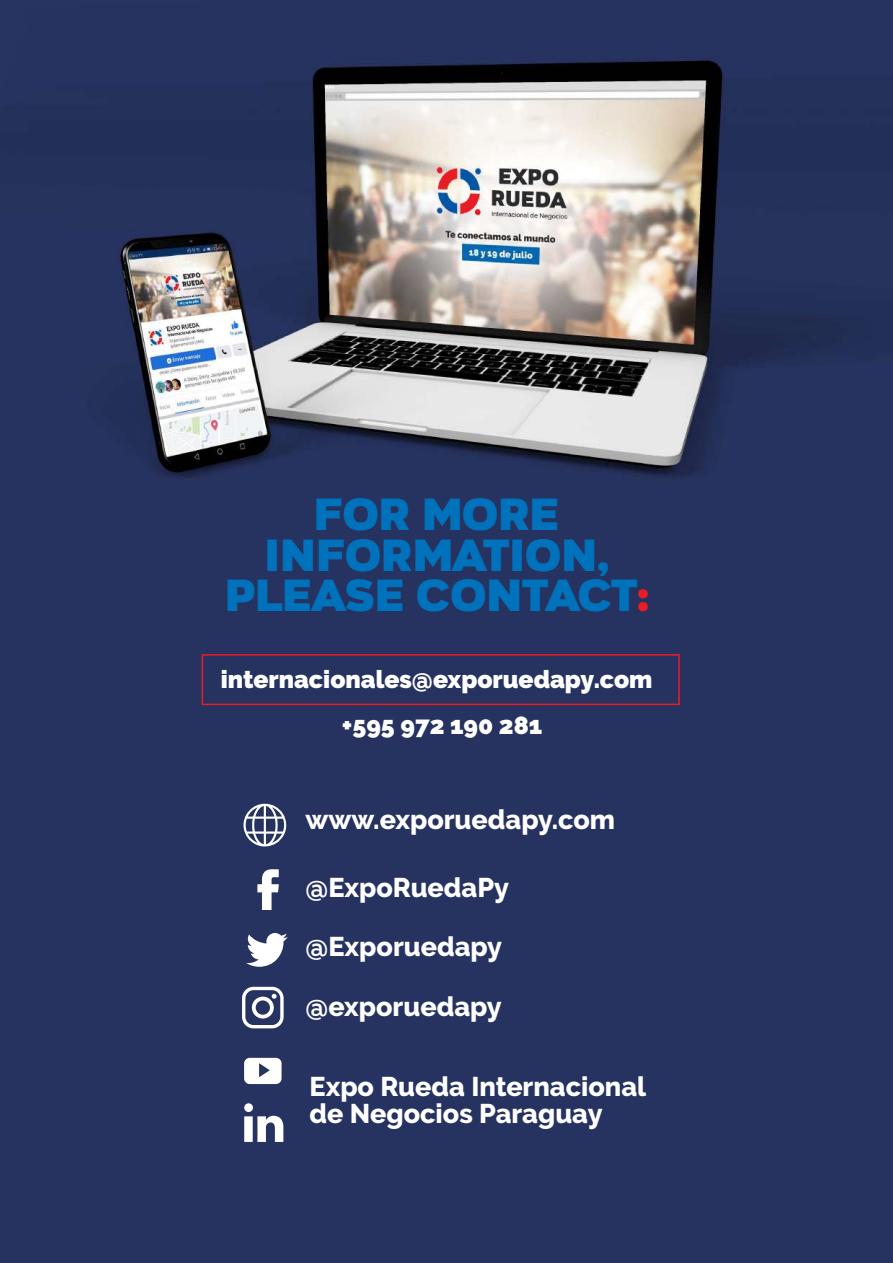
<style>
.page{position:relative;width:893px;height:1263px;background:#fff}
.page>*{position:absolute;margin:0;border:0;box-sizing:border-box;transform-origin:0 0}
.t1{font:43.05px/40px "Gretaros";color:#0071bb;text-align:center}
.t2{font:800 27px/27.9px "Raleway";color:#fff}
.t3{font:900 24.75px/45.8px "Raleway";color:#fff;text-align:center}
.s1{color:#ec1c24}
</style>
<div class="page">
<img style="left:0;top:0;width:893px;height:537px">
<div style="left:0;top:537px;width:893px;height:726px;background:#26325f"></div>
<svg style="left:244px;top:1103px;width:39px;height:39px"></svg>
<svg style="left:257px;top:869px;width:22px;height:41px"></svg>
<svg style="left:246px;top:933px;width:42px;height:34px"></svg>
<svg style="left:242px;top:987px;width:42px;height:41px"></svg>
<svg style="left:244px;top:1058px;width:38px;height:26px"></svg>
<svg style="left:244px;top:804px;width:42px;height:43px"></svg>
<div style="left:202px;top:654px;width:478px;height:51px;border:2px solid #ec1c24"></div>
<h1 class="t1" style="left:225px;top:496px;width:425px">FOR MORE<br>INFORMATION,<br>PLEASE CONTACT<span class="s1">:</span></h1>
<p class="t3" style="left:221px;top:657px;width:433px">internacionales@exporuedapy.com +595 972 190 281</p>
<p class="t2" style="left:306px;top:805px;width:311px">www.exporuedapy.com</p>
<p class="t2" style="left:306px;top:874px;width:205px">@ExpoRuedaPy</p>
<p class="t2" style="left:306px;top:933px;width:198px">@Exporuedapy</p>
<p class="t2" style="left:306px;top:993px;width:198px">@exporuedapy</p>
<p class="t2" style="left:310px;top:1072px;width:338px">Expo Rueda Internacional de Negocios Paraguay</p>
</div>
